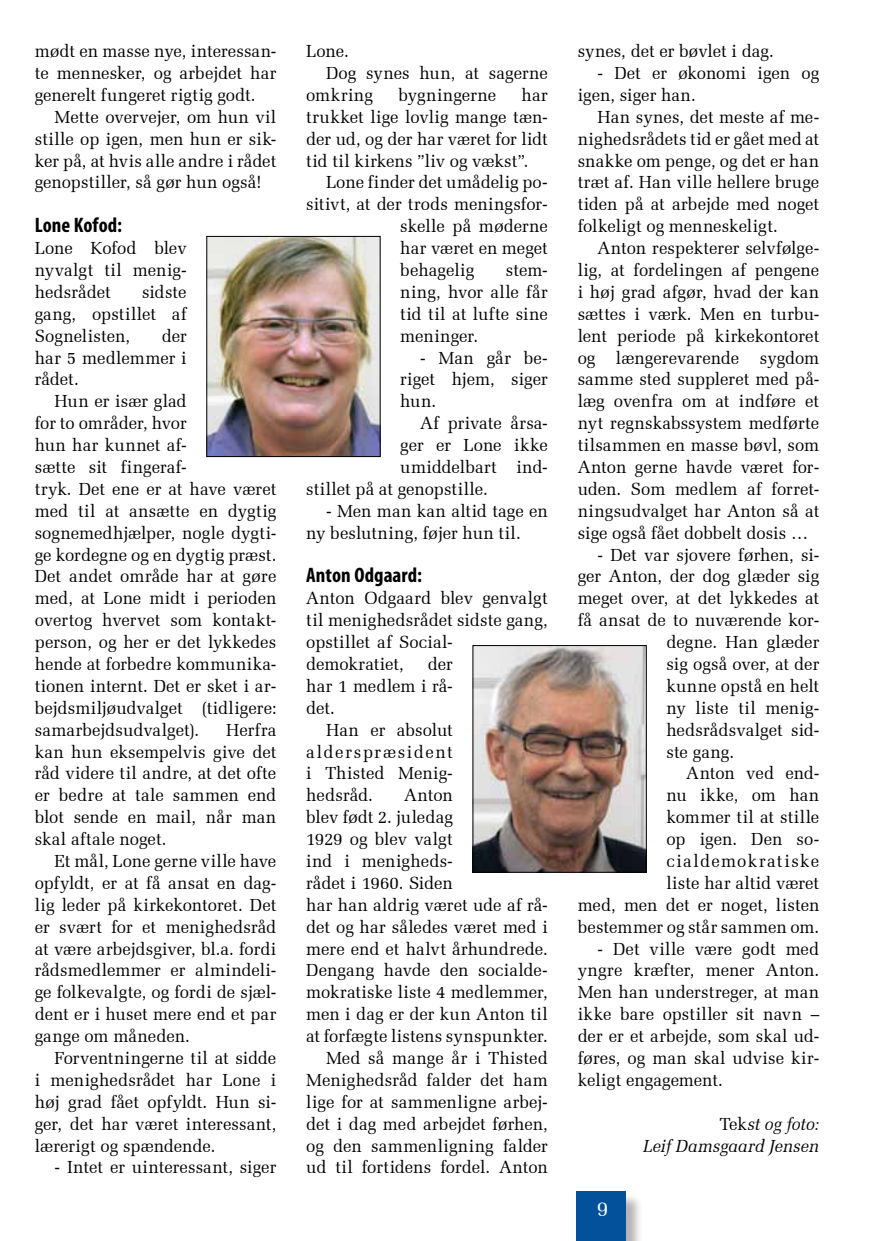
<style>
.page{position:relative;width:869px;height:1241px;background:#fff}
.page>*{position:absolute;margin:0;border:0;box-sizing:border-box;transform-origin:0 0}
.t1{font:700 condensed 21px "Myriad Pro";letter-spacing:.005em;color:#000}
.t2{font:21px "Zapf Elliptical 711 BT";color:#fff}
.t3{font:17.5px/21.9px "Zapf Elliptical 711 BT";color:#000;text-align:justify}
.t4{font:italic 17.5px/21.9px "Zapf Elliptical 711 BT";letter-spacing:.005em;color:#000;text-align:right}
.t5{font:17.5px "Zapf Elliptical 711 BT";letter-spacing:.075em;color:#000}
.t6{font:17.5px "Zapf Elliptical 711 BT";letter-spacing:.025em;color:#000}
.s1{font-style:normal}
</style>
<div class="page">
<img style="left:208px;top:238px;width:170px;height:216px">
<img style="left:474px;top:647px;width:170px;height:223px">
<div style="left:472px;top:645px;width:174px;height:227px;border:1px solid #000"></div>
<div style="left:577px;top:1192px;width:67px;height:48px;background:#000;opacity:.3"></div>
<div style="left:575px;top:1191px;width:50px;height:49px;background:#02519a"></div>
<p class="t3" style="left:35px;top:40px;width:243px">mødt en masse nye, interessan&shy;te mennesker, og arbejdet har generelt fungeret rigtig godt.</p>
<p class="t3" style="left:35px;top:106px;width:243px;text-indent:20px">Mette overvejer, om hun vil stille op igen, men hun er sik&shy;ker på, at hvis alle andre i rådet genopstiller, så gør hun også!</p>
<p class="t1" style="left:35px;top:212px;width:89px">Lone Kofod:</p>
<p class="t3" style="left:35px;top:237px;width:153px">Lone Kofod blev nyvalgt til menig&shy;hedsrådet</p>
<p class="t3" style="left:35px;top:281px;width:153px;text-indent:107px">sidste gang, opstillet af Sognelisten,</p>
<p class="t3" style="left:35px;top:324px;width:153px;text-indent:127px">der har 5 medlemmer i rådet.</p>
<p class="t3" style="left:35px;top:390px;width:243px;text-align:left;text-indent:20px">Hun er især glad<br>for to områder, hvor<br>hun har kunnet af-<br>sætte sit fingeraf-<br>tryk. Det ene er at have været med til at ansætte en dygtig sognemedhjælper, nogle dygti&shy;ge kordegne og en dygtig præst.<br>Det andet område har at gøre med, at Lone midt i perioden overtog hvervet som kontakt&shy;person, og her er det lykkedes hende at forbedre kommunika&shy;tionen internt. Det er sket i ar&shy;bejdsmiljøudvalget (tidligere: samarbejdsudvalget).</p>
<p class="t3" style="left:35px;top:718px;width:243px;text-indent:191px">Herfra kan hun eksempelvis give det råd videre til andre, at det ofte er bedre at tale sammen end blot sende en mail, når man skal aftale noget.</p>
<p class="t3" style="left:35px;top:849px;width:243px;text-indent:20px">Et mål, Lone gerne ville have opfyldt, er at få ansat en dag&shy;lig leder på kirkekontoret. Det er svært for et menighedsråd at være arbejdsgiver, bl.a. fordi rådsmedlemmer er almindeli&shy;ge folkevalgte, og fordi de sjæl&shy;dent er i huset mere end et par gange om måneden.</p>
<p class="t3" style="left:35px;top:1046px;width:243px;text-indent:20px">Forventningerne til at sidde i menighedsrådet har Lone i høj grad fået opfyldt. Hun si&shy;ger, det har været interessant, lærerigt og spændende.</p>
<p class="t3" style="left:55px;top:1156px;width:223px">- Intet er uinteressant, siger</p>
<p class="t3" style="left:306px;top:40px;width:44px">Lone.</p>
<p class="t3" style="left:326px;top:62px;width:223px">Dog synes hun, at sagerne</p>
<p class="t6" style="left:306px;top:84px;width:68px">omkring</p>
<p class="t3" style="left:398px;top:84px;width:99px">bygningerne</p>
<p class="t3" style="left:306px;top:84px;width:243px;text-indent:215px">har trukket lige lovlig mange tæn&shy;der ud, og der har været for lidt tid til kirkens ”liv og vækst”.</p>
<p class="t3" style="left:326px;top:171px;width:223px">Lone finder det umådelig po-</p>
<p class="t3" style="left:306px;top:193px;width:243px">sitivt, at der trods meningsfor-</p>
<p class="t3" style="left:400px;top:215px;width:149px">skelle på møderne</p>
<p class="t3" style="left:400px;top:237px;width:149px">har været en meget</p>
<p class="t3" style="left:400px;top:259px;width:75px">behagelig</p>
<p class="t3" style="left:400px;top:259px;width:149px;text-indent:106px">stem&shy;ning, hvor alle får tid til at lufte sine meninger.</p>
<p class="t3" style="left:400px;top:346px;width:149px;text-indent:20px">- Man går be&shy;riget hjem, siger hun.</p>
<p class="t3" style="left:420px;top:412px;width:129px">Af private årsa-</p>
<p class="t3" style="left:400px;top:434px;width:149px">ger er Lone ikke</p>
<p class="t3" style="left:400px;top:456px;width:149px">umiddelbart ind-</p>
<p class="t3" style="left:306px;top:478px;width:183px">stillet på at genopstille.</p>
<p class="t3" style="left:306px;top:499px;width:243px;text-indent:20px">- Men man kan altid tage en ny beslutning, føjer hun til.</p>
<p class="t1" style="left:306px;top:562px;width:117px">Anton Odgaard:</p>
<p class="t3" style="left:306px;top:587px;width:243px;text-align:left">Anton Odgaard blev genvalgt til menighedsrådet sidste gang, opstillet af Social&shy;demokratiet,</p>
<p class="t3" style="left:306px;top:653px;width:148px;text-indent:121px">der har 1 medlem i rå&shy;det.</p>
<p class="t3" style="left:306px;top:718px;width:148px;text-indent:20px">Han er absolut alderspræsident i Thisted Menig&shy;hedsråd.</p>
<p class="t3" style="left:404px;top:784px;width:50px">Anton</p>
<p class="t3" style="left:306px;top:806px;width:148px">blev født 2. juledag</p>
<p class="t3" style="left:306px;top:828px;width:148px">1929 og blev valgt</p>
<p class="t3" style="left:306px;top:849px;width:148px">ind i menigheds-</p>
<p class="t3" style="left:306px;top:871px;width:148px">rådet i 1960. Siden</p>
<p class="t3" style="left:306px;top:893px;width:243px">har han aldrig været ude af rå-</p>
<p class="t3" style="left:306px;top:915px;width:243px">det og har således været med i</p>
<p class="t3" style="left:306px;top:937px;width:243px">mere end et halvt århundrede.</p>
<p class="t3" style="left:306px;top:959px;width:243px">Dengang havde den socialde-</p>
<p class="t3" style="left:306px;top:981px;width:243px">mokratiske liste 4 medlemmer,</p>
<p class="t3" style="left:306px;top:1003px;width:243px">men i dag er der kun Anton til</p>
<p class="t3" style="left:306px;top:1024px;width:243px">at forfægte listens synspunkter.</p>
<p class="t3" style="left:326px;top:1046px;width:223px">Med så mange år i Thisted</p>
<p class="t3" style="left:306px;top:1068px;width:243px">Menighedsråd falder det ham</p>
<p class="t3" style="left:306px;top:1090px;width:243px">lige for at sammenligne arbej-</p>
<p class="t3" style="left:306px;top:1112px;width:243px">det i dag med arbejdet førhen,</p>
<p class="t3" style="left:306px;top:1134px;width:243px">og den sammenligning falder</p>
<p class="t3" style="left:306px;top:1156px;width:243px">ud til fortidens fordel. Anton</p>
<p class="t3" style="left:577px;top:40px;width:197px">synes, det er bøvlet i dag.</p>
<p class="t3" style="left:577px;top:62px;width:243px;text-indent:20px">- Det er økonomi igen og igen, siger han.</p>
<p class="t3" style="left:577px;top:106px;width:243px;text-indent:20px">Han synes, det meste af me&shy;nighedsrådets tid er gået med at snakke om penge, og det er han træt af. Han ville hellere bruge tiden på at arbejde med noget folkeligt og menneskeligt.</p>
<p class="t3" style="left:577px;top:237px;width:243px;text-indent:20px">Anton respekterer selvfølge&shy;lig, at fordelingen af pengene i høj grad afgør, hvad der kan sættes i værk. Men en turbu&shy;lent periode på kirkekontoret og længerevarende sygdom samme sted suppleret med på&shy;læg ovenfra om at indføre et nyt regnskabssystem medførte tilsammen en masse bøvl, som Anton gerne havde været for&shy;uden. Som medlem af forret&shy;ningsudvalget har Anton så at sige også fået dobbelt dosis …</p>
<p class="t3" style="left:597px;top:543px;width:223px">- Det var sjovere førhen, si-</p>
<p class="t3" style="left:577px;top:565px;width:243px">ger Anton, der dog glæder sig</p>
<p class="t3" style="left:577px;top:587px;width:243px">meget over, at det lykkedes at</p>
<p class="t3" style="left:577px;top:609px;width:243px">få ansat de to nuværende kor-</p>
<p class="t3" style="left:666px;top:631px;width:154px">degne. Han glæder</p>
<p class="t3" style="left:666px;top:653px;width:154px">sig også over, at der</p>
<p class="t3" style="left:666px;top:674px;width:154px">kunne opstå en helt</p>
<p class="t3" style="left:666px;top:696px;width:154px">ny liste til menig-</p>
<p class="t3" style="left:666px;top:718px;width:154px">hedsrådsvalget sid-</p>
<p class="t3" style="left:666px;top:740px;width:69px">ste gang.</p>
<p class="t3" style="left:686px;top:762px;width:134px">Anton ved end-</p>
<p class="t3" style="left:666px;top:784px;width:154px">nu ikke, om han</p>
<p class="t3" style="left:666px;top:806px;width:154px">kommer til at stille</p>
<p class="t3" style="left:666px;top:828px;width:154px">op igen. Den so-</p>
<p class="t5" style="left:666px;top:850px;width:154px">cialdemokratiske</p>
<p class="t3" style="left:666px;top:871px;width:154px">liste har altid været</p>
<p class="t3" style="left:577px;top:893px;width:243px">med, men det er noget, listen</p>
<p class="t3" style="left:577px;top:915px;width:243px">bestemmer og står sammen om.</p>
<p class="t3" style="left:577px;top:937px;width:243px;text-indent:20px">- Det ville være godt med yngre kræfter, mener Anton.<br>Men han understreger, at man ikke bare opstiller sit navn – der er et arbejde, som skal ud&shy;føres, og man skal udvise kir&shy;keligt engagement.</p>
<p class="t4" style="left:643px;top:1112px;width:177px"><span class="s1">Tek</span>st og foto:<br>Leif Damsgaard Jensen</p>
<p class="t2" style="left:596px;top:1196px;width:13px">9</p>
</div>
